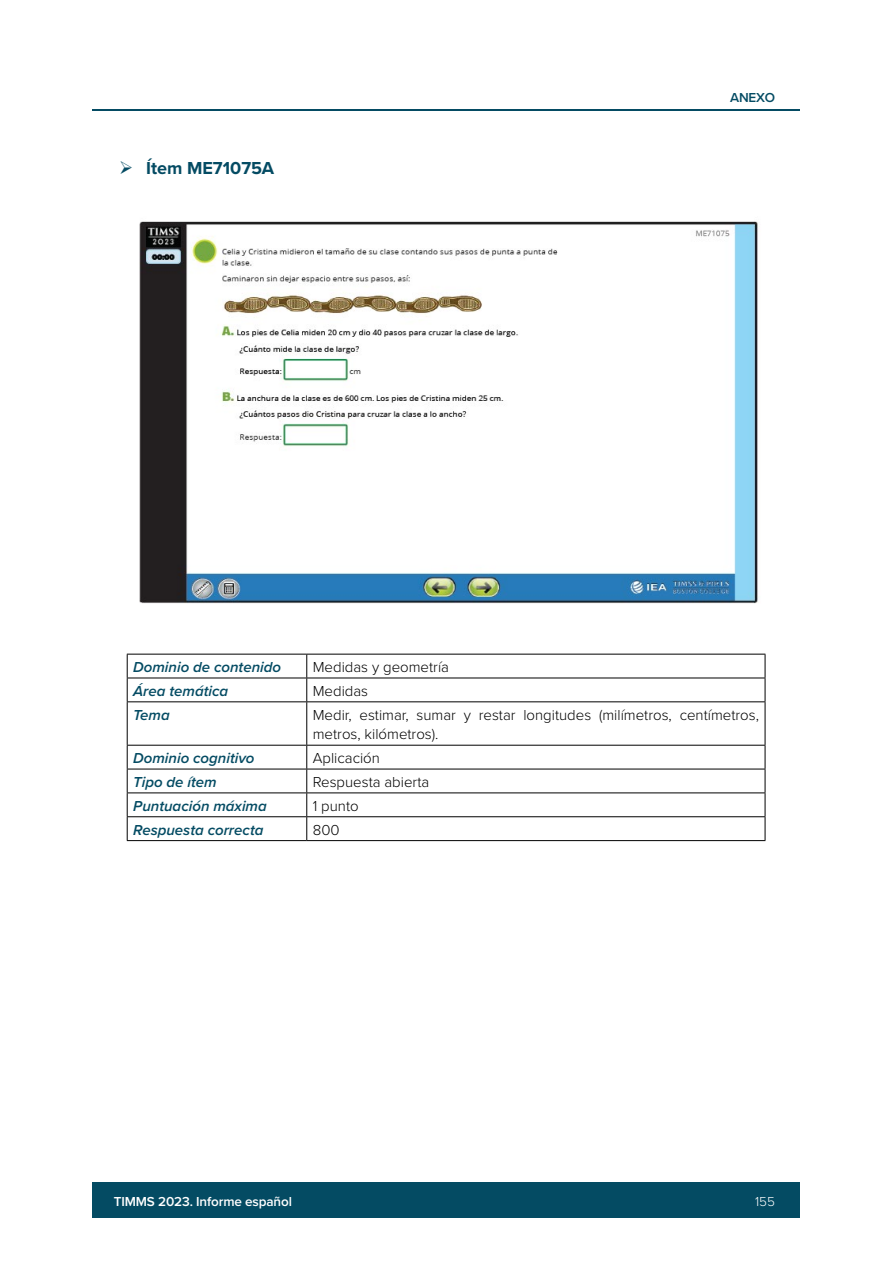
<style>
.page{position:relative;width:893px;height:1263px;background:#fff}
.page>*{position:absolute;margin:0;border:0;box-sizing:border-box;transform-origin:0 0}
.t1{font:700 18px "Proxima Nova";color:#044b63}
.t2{font:300 15px/19.5px "Proxima Nova";color:#000}
.t3{font:italic 600 15px "Proxima Nova";color:#044b63}
.t4{font:600 13.5px "Proxima Nova";letter-spacing:-.01em;color:#fff}
.t5{font:600 13.5px "Proxima Nova";letter-spacing:-.01em;color:#044b63}
.t6{font:300 13.5px "Proxima Nova";color:#fff}
</style>
<div class="page">
<hr style="left:92px;top:109px;width:708px;height:2px;background:#044b63">
<div style="left:92px;top:1182px;width:708px;height:36px;background:#044b63"></div>
<img style="left:139px;top:221px;width:619px;height:383px">
<hr style="left:127px;top:840px;width:180px;height:1px;background:#000">
<hr style="left:307px;top:840px;width:458px;height:1px;background:#000">
<hr style="left:127px;top:654px;width:180px;height:1px;background:#000">
<hr style="left:307px;top:654px;width:458px;height:1px;background:#000">
<hr style="left:127px;top:678px;width:180px;height:1px;background:#000">
<hr style="left:307px;top:678px;width:458px;height:1px;background:#000">
<hr style="left:127px;top:701px;width:180px;height:1px;background:#000">
<hr style="left:307px;top:701px;width:458px;height:1px;background:#000">
<hr style="left:127px;top:745px;width:180px;height:1px;background:#000">
<hr style="left:307px;top:745px;width:458px;height:1px;background:#000">
<hr style="left:127px;top:769px;width:180px;height:1px;background:#000">
<hr style="left:307px;top:769px;width:458px;height:1px;background:#000">
<hr style="left:127px;top:792px;width:180px;height:1px;background:#000">
<hr style="left:307px;top:792px;width:458px;height:1px;background:#000">
<hr style="left:127px;top:816px;width:180px;height:1px;background:#000">
<hr style="left:307px;top:816px;width:458px;height:1px;background:#000">
<svg style="left:127px;top:654px;width:1px;height:47px"></svg>
<hr style="left:127px;top:702px;width:1px;height:43px;background:#000">
<svg style="left:127px;top:745px;width:1px;height:95px"></svg>
<svg style="left:306px;top:654px;width:1px;height:47px"></svg>
<svg style="left:765px;top:654px;width:1px;height:47px"></svg>
<hr style="left:306px;top:702px;width:1px;height:43px;background:#000">
<hr style="left:765px;top:702px;width:1px;height:43px;background:#000">
<svg style="left:306px;top:745px;width:1px;height:95px"></svg>
<svg style="left:765px;top:745px;width:1px;height:95px"></svg>
<p class="t1" style="left:119px;top:154px;width:157px">➢ Ítem ME71075A</p>
<p class="t5" style="left:730px;top:88px;width:46px">ANEXO</p>
<p class="t3" style="left:133px;top:656px;width:149px">Dominio de contenido</p>
<p class="t2" style="left:313px;top:656px;width:138px">Medidas y geometría</p>
<p class="t3" style="left:133px;top:680px;width:97px">Área temática</p>
<p class="t2" style="left:313px;top:680px;width:57px">Medidas</p>
<p class="t3" style="left:133px;top:703px;width:38px">Tema</p>
<p class="t2" style="left:313px;top:704px;width:448px">Medir, estimar, sumar y restar longitudes (milímetros, centímetros, metros, kilómetros).</p>
<p class="t3" style="left:133px;top:747px;width:123px">Dominio cognitivo</p>
<p class="t2" style="left:313px;top:747px;width:69px">Aplicación</p>
<p class="t3" style="left:133px;top:771px;width:85px">Tipo de ítem</p>
<p class="t2" style="left:313px;top:771px;width:118px">Respuesta abierta</p>
<p class="t3" style="left:133px;top:794px;width:135px">Puntuación máxima</p>
<p class="t2" style="left:313px;top:795px;width:47px">1 punto</p>
<p class="t3" style="left:133px;top:818px;width:132px">Respuesta correcta</p>
<p class="t2" style="left:313px;top:819px;width:28px">800</p>
<p class="t4" style="left:114px;top:1192px;width:180px">TIMMS 2023. Informe español</p>
<p class="t6" style="left:755px;top:1192px;width:21px">155</p>
</div>
